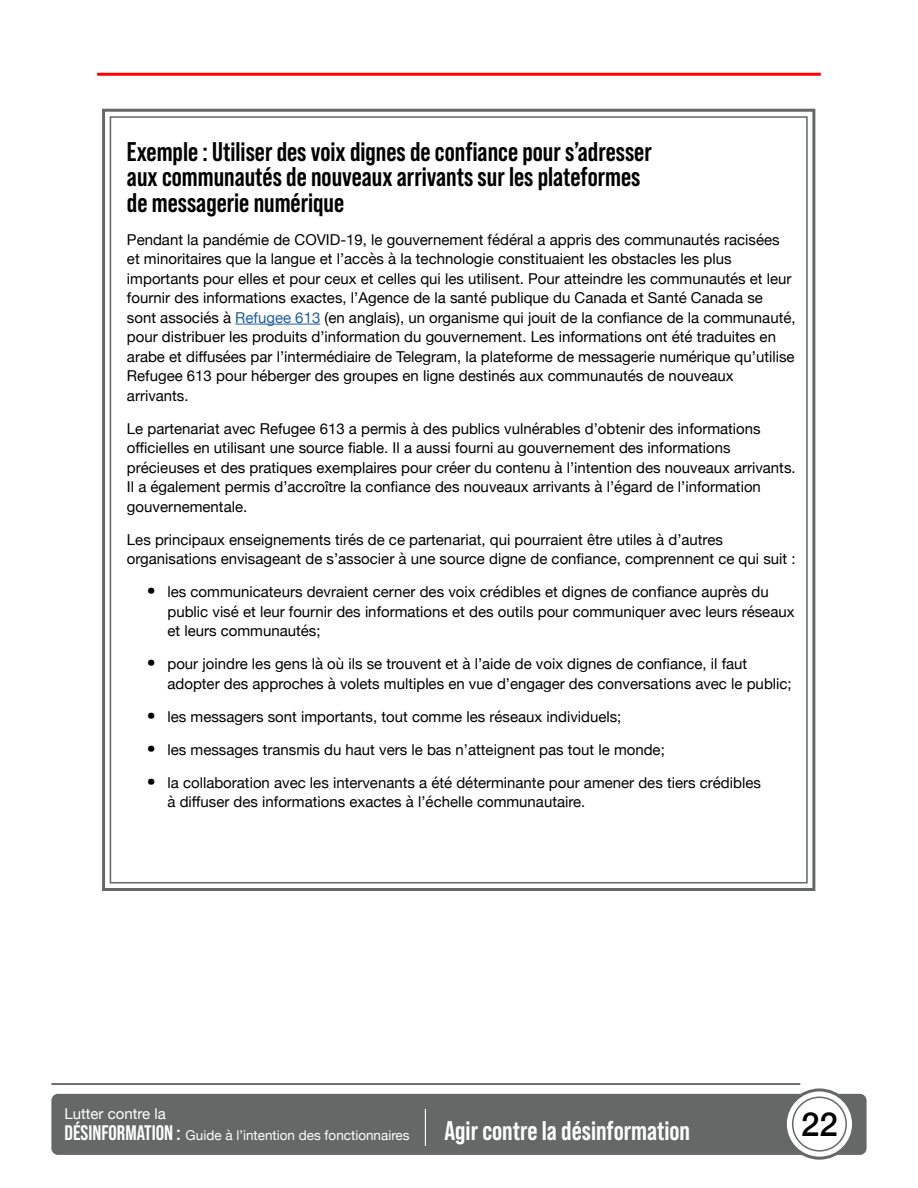
<style>
.page{position:relative;width:918px;height:1188px;background:#fff}
.page>*{position:absolute;margin:0;border:0;box-sizing:border-box;transform-origin:0 0}
.t1{font:500 33px "Helvetica Neue";color:#000}
.t2{font:700 27px/25.5px "Bebas Neue Pro";color:#000}
.t3{font:700 27px "Bebas Neue Pro";color:#fff}
.t4{font:15px/19.5px "Helvetica Neue";color:#000}
.t5{font:15px "Helvetica Neue";color:#fff}
.t6{font:13.5px "Helvetica Neue";color:#fff}
.s1{color:#215e9e}
.s2{font-family:"Adelle";font-size:22.5px}
.s3{font-family:"Bebas Neue Pro";font-weight:700;font-size:21px}
</style>
<div class="page">
<hr style="left:97px;top:73px;width:724px;height:3px;background:#f00">
<hr style="left:51px;top:1083px;width:749px;height:2px;background:#000">
<div style="left:51px;top:1094px;width:816px;height:61px;background:#666767;border-radius:7px"></div>
<hr style="left:425px;top:1109px;width:1px;height:37px;background:#fff">
<svg style="left:785px;top:1090px;width:69px;height:68px;background:#eeefef"></svg>
<div style="left:784px;top:1088px;width:71px;height:72px;border:3px solid #666767;border-radius:50%"></div>
<div style="left:792px;top:1097px;width:55px;height:55px;border:2px solid #666767;border-radius:50%"></div>
<div style="left:102px;top:109px;width:713px;height:782px;border:3px solid #666767"></div>
<hr style="left:235px;top:324px;width:85px;height:1px;background:#215e9e">
<h2 class="t2" style="left:127px;top:138px;width:526px">Exemple : Utiliser des voix dignes de confiance pour s’adresser aux communautés de nouveaux arrivants sur les plateformes de messagerie numérique</h2>
<p class="t4" style="left:127px;top:230px;width:670px">Pendant la pandémie de COVID-19, le gouvernement fédéral a appris des communautés racisées et minoritaires que la langue et l’accès à la technologie constituaient les obstacles les plus importants pour elles et pour ceux et celles qui les utilisent. Pour atteindre les communautés et leur fournir des informations exactes, l’Agence de la santé publique du Canada et Santé Canada se sont associés à <span class="s1">Refugee 613</span> (en anglais), un organisme qui jouit de la confiance de la communauté, pour distribuer les produits d’information du gouvernement. Les informations ont été traduites en arabe et diffusées par l’intermédiaire de Telegram, la plateforme de messagerie numérique qu’utilise Refugee 613 pour héberger des groupes en ligne destinés aux communautés de nouveaux arrivants.</p>
<p class="t4" style="left:127px;top:419px;width:670px">Le partenariat avec Refugee 613 a permis à des publics vulnérables d’obtenir des informations officielles en utilisant une source fiable. Il a aussi fourni au gouvernement des informations précieuses et des pratiques exemplaires pour créer du contenu à l’intention des nouveaux arrivants.<br>Il a également permis d’accroître la confiance des nouveaux arrivants à l’égard de l’information gouvernementale.</p>
<p class="t4" style="left:127px;top:530px;width:670px">Les principaux enseignements tirés de ce partenariat, qui pourraient être utiles à d’autres organisations envisageant de s’associer à une source digne de confiance, comprennent ce qui suit :</p>
<p class="t4" style="left:167px;top:583px;width:629px;text-indent:-20px"><span class="s2">•</span> les communicateurs devraient cerner des voix crédibles et dignes de confiance auprès du public visé et leur fournir des informations et des outils pour communiquer avec leurs réseaux et leurs communautés;</p>
<p class="t4" style="left:167px;top:655px;width:626px;text-indent:-20px"><span class="s2">•</span> pour joindre les gens là où ils se trouvent et à l’aide de voix dignes de confiance, il faut adopter des approches à volets multiples en vue d’engager des conversations avec le public;</p>
<p class="t4" style="left:147px;top:707px;width:476px"><span class="s2">•</span> les messagers sont importants, tout comme les réseaux individuels;</p>
<p class="t4" style="left:147px;top:740px;width:519px"><span class="s2">•</span> les messages transmis du haut vers le bas n’atteignent pas tout le monde;</p>
<p class="t4" style="left:167px;top:773px;width:595px;text-indent:-20px"><span class="s2">•</span> la collaboration avec les intervenants a été déterminante pour amener des tiers crédibles à diffuser des informations exactes à l’échelle communautaire.</p>
<p class="t5" style="left:64px;top:1103px;width:103px">Lutter contre la</p>
<p class="t6" style="left:64px;top:1126px;width:347px"><span class="s3">DÉSINFORMATION :</span> Guide à l’intention des fonctionnaires</p>
<h2 class="t3" style="left:444px;top:1115px;width:247px">Agir contre la désinformation</h2>
<h1 class="t1" style="left:801px;top:1097px;width:38px">22</h1>
</div>
